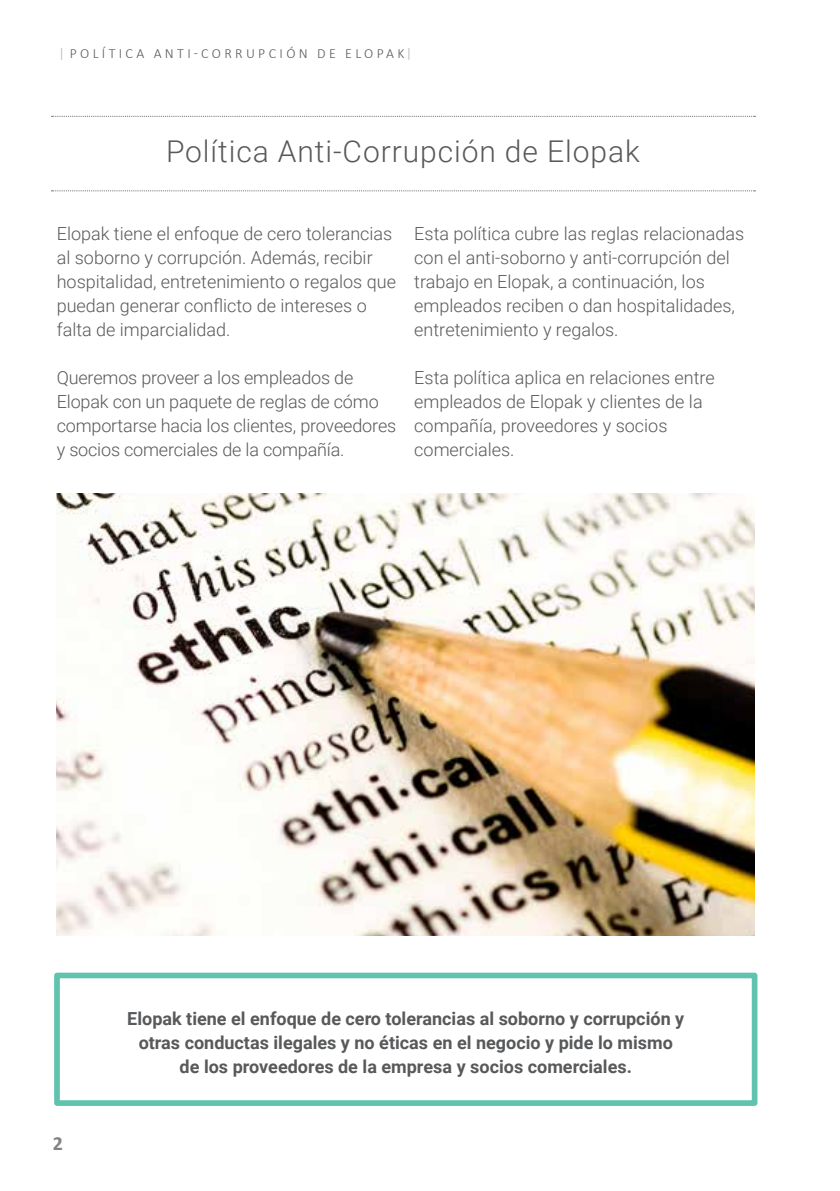
<style>
.page{position:relative;width:840px;height:1191px;background:#fff}
.page>*{position:absolute;margin:0;border:0;box-sizing:border-box;transform-origin:0 0}
.t1{font:300 30px "Roboto";letter-spacing:.03em;color:#58595b}
.t2{font:700 20px "Calibri";color:#808285}
.t3{font:300 18px/24px "Roboto";color:#58595b}
.t4{font:700 18px/24px "Roboto";color:#58595b;text-align:center}
.t5{font:300 14px "Calibri";letter-spacing:.24em;color:#58595b}
.s1{font-family:"Roboto";color:#a7a9ac}
</style>
<div class="page">
<svg style="left:51px;top:116px;width:704px;height:1px"></svg>
<svg style="left:51px;top:190px;width:704px;height:1px"></svg>
<img style="left:57px;top:493px;width:697px;height:442px">
<div style="left:54px;top:972px;width:703px;height:134px;border:6px solid #60c3ad"></div>
<p class="t5" style="left:60px;top:45px;width:352px"><span class="s1">|</span> POLÍTICA ANTI-CORRUPCIÓN DE ELOPAK<span class="s1">|</span></p>
<h1 class="t1" style="left:166px;top:130px;width:475px">Política Anti-Corrupción de Elopak</h1>
<p class="t3" style="left:57px;top:221px;width:340px">Elopak tiene el enfoque de cero tolerancias al soborno y corrupción. Además, recibir hospitalidad, entretenimiento o regalos que puedan generar conflicto de intereses o falta de imparcialidad.</p>
<p class="t3" style="left:57px;top:365px;width:341px">Queremos proveer a los empleados de Elopak con un paquete de reglas de cómo comportarse hacia los clientes, proveedores y socios comerciales de la compañía.</p>
<p class="t3" style="left:414px;top:221px;width:331px">Esta política cubre las reglas relacionadas con el anti-soborno y anti-corrupción del trabajo en Elopak, a continuación, los empleados reciben o dan hospitalidades, entretenimiento y regalos.</p>
<p class="t3" style="left:414px;top:365px;width:302px">Esta política aplica en relaciones entre empleados de Elopak y clientes de la compañía, proveedores y socios comerciales.</p>
<p class="t2" style="left:53px;top:1130px;width:12px">2</p>
<p class="t4" style="left:127px;top:1006px;width:558px">Elopak tiene el enfoque de cero tolerancias al soborno y corrupción y otras conductas ilegales y no éticas en el negocio y pide lo mismo de los proveedores de la empresa y socios comerciales.</p>
</div>
